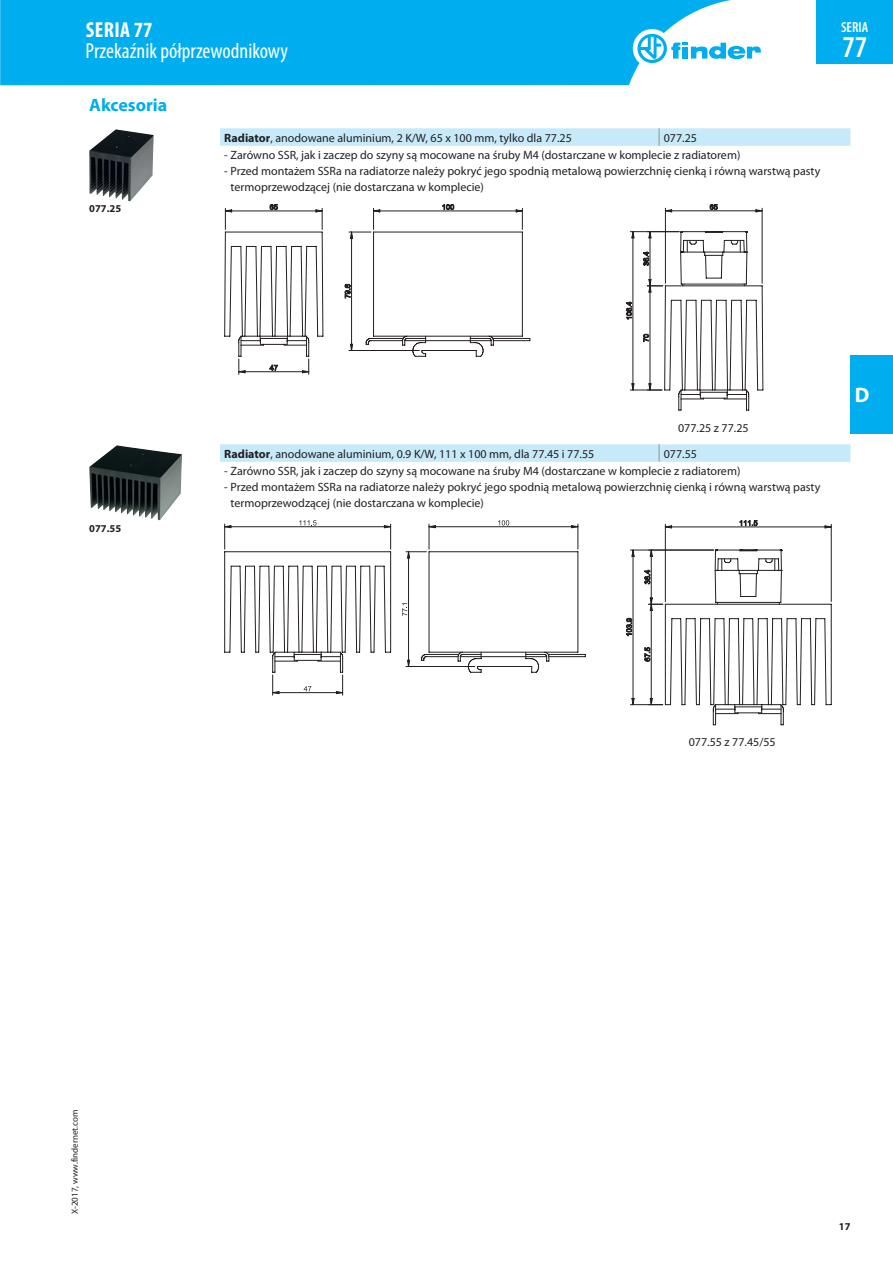
<style>
.page{position:relative;width:893px;height:1263px;background:#fff}
.page>*{position:absolute;margin:0;border:0;box-sizing:border-box;transform-origin:0 0}
.t1{font:600 condensed 30.3px "Myriad Pro";color:#fff}
.t2{font:condensed 21.75px "Myriad Pro";color:#fff}
.t3{font:700 condensed 21.75px "Myriad Pro";letter-spacing:.02em;color:#fff}
.t4{font:700 21px "Myriad Pro";color:#fff}
.t5{font:700 18px "Myriad Pro";color:#00aeef}
.t6{font:600 condensed 14.55px "Myriad Pro";color:#fff}
.t7{font:12px/16.2px "Myriad Pro";color:#231f20}
.t8{font:700 10.5px "Myriad Pro";color:#231f20}
.t9{font:9px "Myriad Pro";color:#231f20}
.s1{font-weight:700}
</style>
<div class="page">
<div style="left:850px;top:355px;width:43px;height:79px;background:#00aeef"></div>
<svg style="left:220px;top:128px;width:630px;height:334px"></svg>
<svg style="left:659px;top:128px;width:1px;height:18px"></svg>
<svg style="left:659px;top:444px;width:1px;height:18px"></svg>
<img style="left:89px;top:129px;width:65px;height:72px">
<svg style="left:626px;top:204px;width:137px;height:206px"></svg>
<hr style="left:633px;top:232px;width:1px;height:158px;background:#231f20">
<svg style="left:224px;top:204px;width:306px;height:170px"></svg>
<hr style="left:239px;top:371px;width:70px;height:1px;background:#231f20">
<img style="left:89px;top:445px;width:93px;height:76px">
<svg style="left:626px;top:520px;width:206px;height:205px"></svg>
<hr style="left:665px;top:527px;width:166px;height:1px;background:#231f20">
<svg style="left:224px;top:520px;width:362px;height:175px"></svg>
<hr style="left:273px;top:692px;width:70px;height:1px;background:#231f20">
<div style="left:0;top:0;width:731px;height:85px;background:#00aeef"></div>
<div style="left:633px;top:29px;width:38px;height:39px;background:#fff;border-radius:50%"></div>
<svg style="left:637px;top:34px;width:124px;height:29px"></svg>
<div style="left:816px;top:0;width:77px;height:64px;background:#00aeef"></div>
<h2 class="t3" style="left:86px;top:17px;width:68px">SERIA 77</h2>
<h2 class="t2" style="left:85px;top:38px;width:204px">Przekaźnik półprzewodnikowy</h2>
<h3 class="t5" style="left:89px;top:93px;width:80px">Akcesoria</h3>
<p class="t8" style="left:89px;top:201px;width:33px">077.25</p>
<p class="t7" style="left:224px;top:129px;width:349px"><span class="s1">Radiator</span>, anodowane aluminium, 2 K/W, 65 x 100 mm, tylko dla 77.25</p>
<p class="t7" style="left:664px;top:129px;width:35px">077.25</p>
<p class="t7" style="left:224px;top:147px;width:518px">- Zarówno SSR, jak i zaczep do szyny są mocowane na śruby M4 (dostarczane w komplecie z radiatorem)</p>
<p class="t7" style="left:231px;top:163px;width:591px;text-indent:-6px">- Przed montażem SSRa na radiatorze należy pokryć jego spodnią metalową powierzchnię cienką i równą warstwą pasty termoprzewodzącej (nie dostarczana w komplecie)</p>
<p class="t6" style="left:841px;top:19px;width:29px">SERIA</p>
<h1 class="t1" style="left:842px;top:30px;width:26px">77</h1>
<p class="t8" style="left:89px;top:521px;width:33px">077.55</p>
<p class="t7" style="left:678px;top:419px;width:72px">077.25 z 77.25</p>
<p class="t7" style="left:224px;top:445px;width:372px"><span class="s1">Radiator</span>, anodowane aluminium, 0.9 K/W, 111 x 100 mm, dla 77.45 i 77.55</p>
<p class="t7" style="left:664px;top:445px;width:35px">077.55</p>
<p class="t7" style="left:224px;top:463px;width:518px">- Zarówno SSR, jak i zaczep do szyny są mocowane na śruby M4 (dostarczane w komplecie z radiatorem)</p>
<p class="t7" style="left:231px;top:479px;width:591px;text-indent:-6px">- Przed montażem SSRa na radiatorze należy pokryć jego spodnią metalową powierzchnię cienką i równą warstwą pasty termoprzewodzącej (nie dostarczana w komplecie)</p>
<h3 class="t4" style="left:855px;top:382px;width:16px">D</h3>
<p class="t7" style="left:689px;top:734px;width:89px">077.55 z 77.45/55</p>
<p class="t9" style="left:69px;top:1214px;width:106px;rotate:-90deg">X-2017, www.findernet.com</p>
<p class="t8" style="left:839px;top:1219px;width:13px">17</p>
</div>
